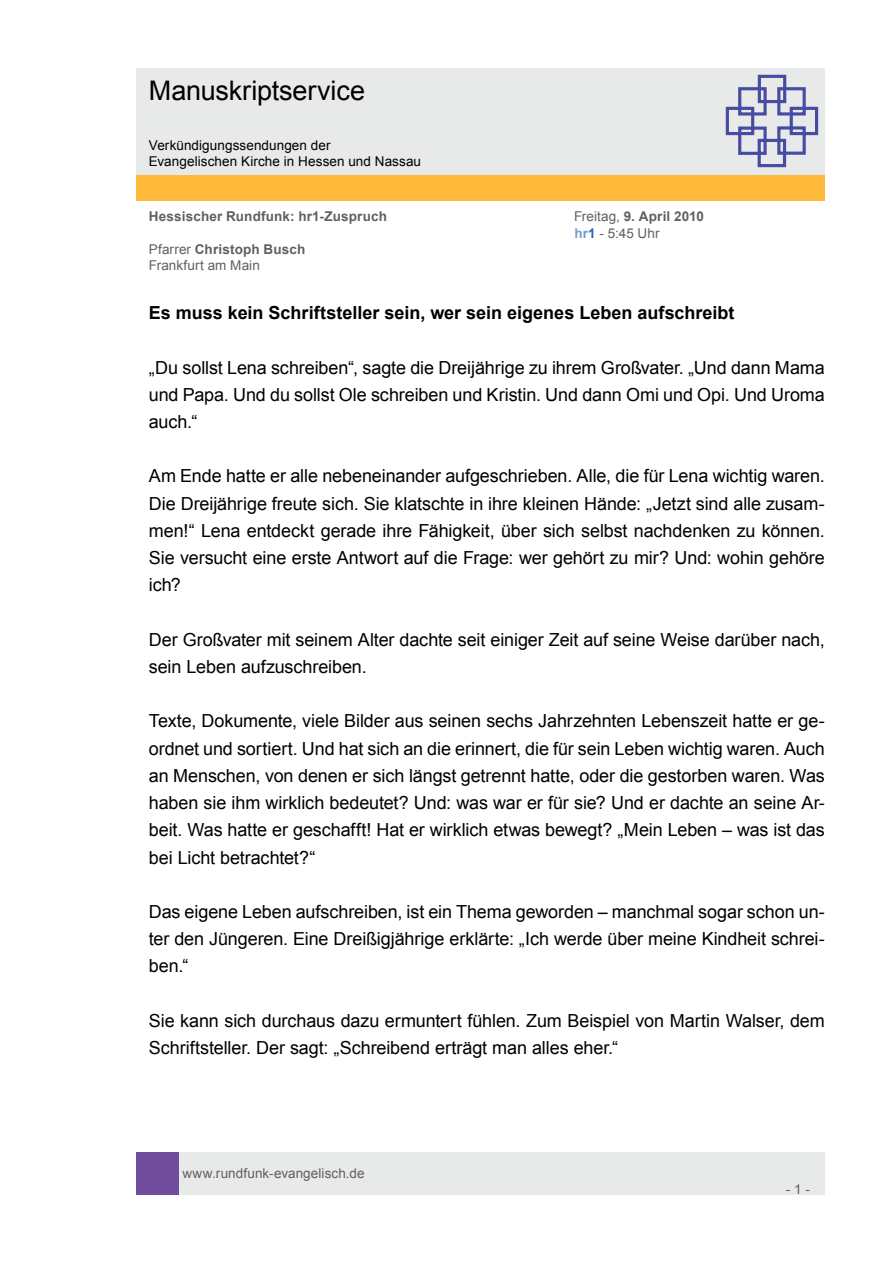
<style>
.page{position:relative;width:893px;height:1263px;background:#fff}
.page>*{position:absolute;margin:0;border:0;box-sizing:border-box;transform-origin:0 0}
.t1{font:27px "Arial";letter-spacing:-.005em;color:#000}
.t2{font:18px/27.2px "Arial";letter-spacing:-.005em;color:#000;text-align:justify}
.t3{font:700 18px "Arial";color:#000}
.t4{font:13.5px/16.2px "Arial";letter-spacing:.005em;color:#606060}
.t5{font:13.5px/16.2px "Arial";letter-spacing:.005em;color:#000}
.t6{font:700 13.5px "Arial";letter-spacing:.015em;color:#606060}
.s1{font-weight:700}
.s2{font-weight:700;color:#71a0cc}
.s3{font-weight:700;color:#2369b2}
</style>
<div class="page">
<div style="left:179px;top:1152px;width:646px;height:43px;background:#e8e9e9"></div>
<div style="left:136px;top:1152px;width:43px;height:43px;background:#704c9c"></div>
<div style="left:136px;top:175px;width:689px;height:26px;background:#ffb93a"></div>
<div style="left:136px;top:68px;width:689px;height:106px;background:#e8e9e9"></div>
<svg style="left:725px;top:74px;width:94px;height:94px"></svg>
<h1 class="t1" style="left:149px;top:73px;width:218px">Manuskriptservice</h1>
<p class="t5" style="left:149px;top:137px;width:274px">Verkündigungssendungen der<br>Evangelischen Kirche in Hessen und Nassau</p>
<p class="t6" style="left:149px;top:208px;width:240px">Hessischer Rundfunk: hr1-Zuspruch</p>
<p class="t4" style="left:574px;top:209px;width:131px">Freitag, <span class="s1">9. April 2010 </span><span class="s2">hr</span><span class="s3">1</span> - 5:45 Uhr</p>
<p class="t4" style="left:149px;top:241px;width:158px">Pfarrer <span class="s1">Christoph Busch<br></span>Frankfurt am Main</p>
<p class="t3" style="left:149px;top:301px;width:587px">Es muss kein Schriftsteller sein, wer sein eigenes Leben aufschreibt</p>
<p class="t2" style="left:149px;top:354px;width:677px">„Du sollst Lena schreiben“, sagte die Dreijährige zu ihrem Großvater. „Und dann Mama und Papa. Und du sollst Ole schreiben und Kristin. Und dann Omi und Opi. Und Uroma auch.“</p>
<p class="t2" style="left:149px;top:463px;width:678px">Am Ende hatte er alle nebeneinander aufgeschrieben. Alle, die für Lena wichtig waren.<br>Die Dreijährige freute sich. Sie klatschte in ihre kleinen Hände: „Jetzt sind alle zusam&shy;men!“ Lena entdeckt gerade ihre Fähigkeit, über sich selbst nachdenken zu können.<br>Sie versucht eine erste Antwort auf die Frage: wer gehört zu mir? Und: wohin gehöre ich?</p>
<p class="t2" style="left:149px;top:626px;width:678px">Der Großvater mit seinem Alter dachte seit einiger Zeit auf seine Weise darüber nach, sein Leben aufzuschreiben.</p>
<p class="t2" style="left:149px;top:708px;width:678px">Texte, Dokumente, viele Bilder aus seinen sechs Jahrzehnten Lebenszeit hatte er ge&shy;ordnet und sortiert. Und hat sich an die erinnert, die für sein Leben wichtig waren. Auch an Menschen, von denen er sich längst getrennt hatte, oder die gestorben waren. Was haben sie ihm wirklich bedeutet? Und: was war er für sie? Und er dachte an seine Ar&shy;beit. Was hatte er geschafft! Hat er wirklich etwas bewegt? „Mein Leben – was ist das bei Licht betrachtet?“</p>
<p class="t2" style="left:149px;top:898px;width:678px">Das eigene Leben aufschreiben, ist ein Thema geworden – manchmal sogar schon un&shy;ter den Jüngeren. Eine Dreißigjährige erklärte: „Ich werde über meine Kindheit schrei&shy;ben.“</p>
<p class="t2" style="left:149px;top:1007px;width:677px">Sie kann sich durchaus dazu ermuntert fühlen. Zum Beispiel von Martin Walser, dem<br>Schriftsteller. Der sagt: „Schreibend erträgt man alles eher.“</p>
<p class="t4" style="left:182px;top:1165px;width:184px">www.rundfunk-evangelisch.de</p>
<p class="t4" style="left:786px;top:1181px;width:26px">- 1 -</p>
</div>
